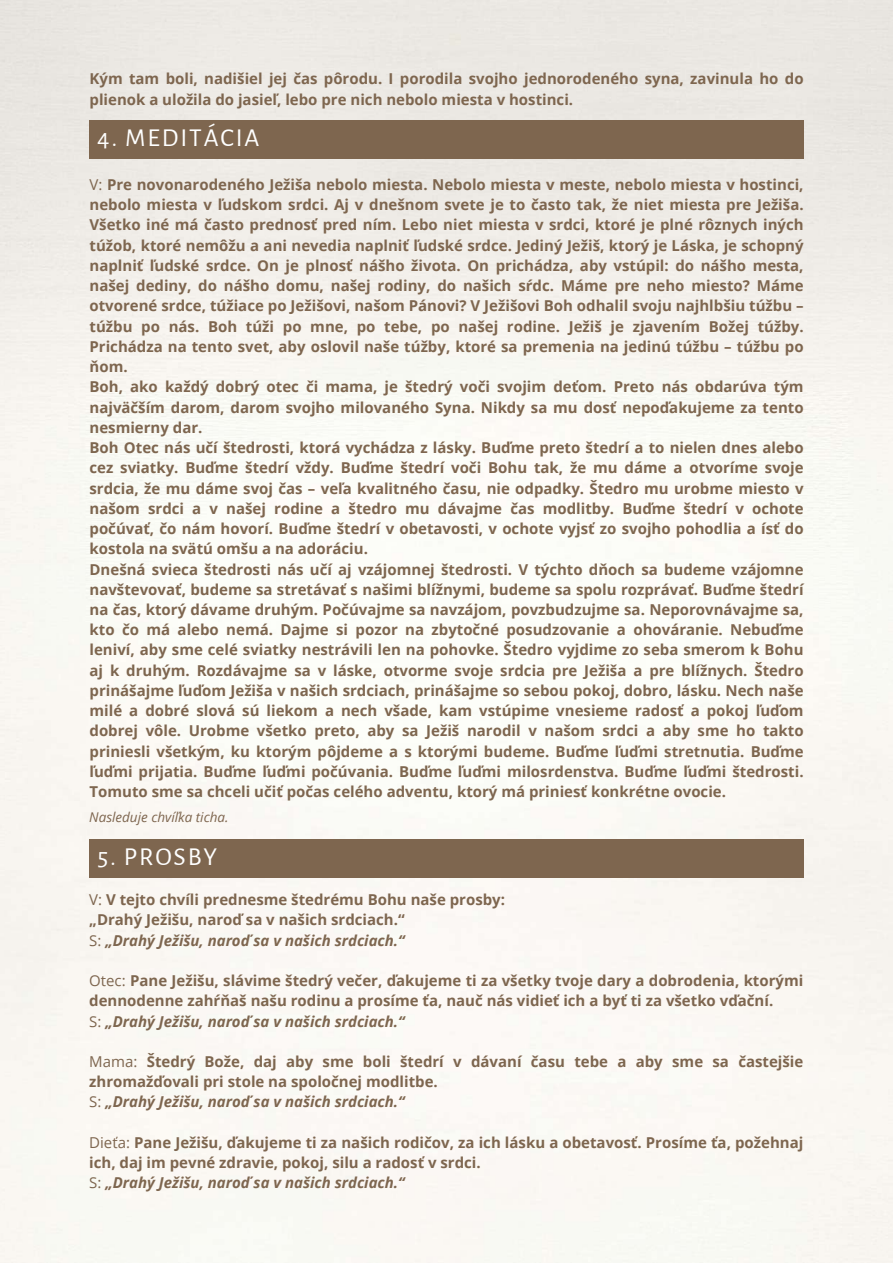
<style>
.page{position:relative;width:893px;height:1264px;background:#fff}
.page>*{position:absolute;margin:0;border:0;box-sizing:border-box;transform-origin:0 0}
.t1{font:25.95px "Alegreya Sans";letter-spacing:.07em;color:#fff}
.t2{font:700 15px/20.2px "Open Sans";color:#7e664f}
.t3{font:italic 13.5px "Open Sans";color:#7e664f}
.s1{font-weight:400}
.s2{font-style:italic}
</style>
<div class="page">
<img style="left:0;top:0;width:892px;height:1262px">
<div style="left:89px;top:120px;width:714px;height:39px;background:#7e664f"></div>
<div style="left:89px;top:839px;width:714px;height:38px;background:#7e664f"></div>
<p class="t2" style="left:89px;top:68px;width:715px">Kým tam boli, nadišiel jej čas pôrodu. I porodila svojho jednorodeného syna, zavinula ho do plienok a uložila do jasieľ, lebo pre nich nebolo miesta v hostinci.</p>
<h1 class="t1" style="left:97px;top:126px;width:164px">4. MEDITÁCIA</h1>
<p class="t2" style="left:89px;top:174px;width:715px"><span class="s1">V:</span> Pre novonarodeného Ježiša nebolo miesta. Nebolo miesta v meste, nebolo miesta v hostinci, nebolo miesta v ľudskom srdci. Aj v dnešnom svete je to často tak, že niet miesta pre Ježiša.<br>Všetko iné má často prednosť pred ním. Lebo niet miesta v srdci, ktoré je plné rôznych iných túžob, ktoré nemôžu a ani nevedia naplniť ľudské srdce. Jediný Ježiš, ktorý je Láska, je schopný naplniť ľudské srdce. On je plnosť nášho života. On prichádza, aby vstúpil: do nášho mesta, našej dediny, do nášho domu, našej rodiny, do našich sŕdc. Máme pre neho miesto? Máme otvorené srdce, túžiace po Ježišovi, našom Pánovi? V Ježišovi Boh odhalil svoju najhlbšiu túžbu – túžbu po nás. Boh túži po mne, po tebe, po našej rodine. Ježiš je zjavením Božej túžby.<br>Prichádza na tento svet, aby oslovil naše túžby, ktoré sa premenia na jedinú túžbu – túžbu po ňom.<br>Boh, ako každý dobrý otec či mama, je štedrý voči svojim deťom. Preto nás obdarúva tým najväčším darom, darom svojho milovaného Syna. Nikdy sa mu dosť nepoďakujeme za tento nesmierny dar.<br>Boh Otec nás učí štedrosti, ktorá vychádza z lásky. Buďme preto štedrí a to nielen dnes alebo cez sviatky. Buďme štedrí vždy. Buďme štedrí voči Bohu tak, že mu dáme a otvoríme svoje srdcia, že mu dáme svoj čas – veľa kvalitného času, nie odpadky. Štedro mu urobme miesto v našom srdci a v našej rodine a štedro mu dávajme čas modlitby. Buďme štedrí v ochote počúvať, čo nám hovorí. Buďme štedrí v obetavosti, v ochote vyjsť zo svojho pohodlia a ísť do kostola na svätú omšu a na adoráciu.<br>Dnešná svieca štedrosti nás učí aj vzájomnej štedrosti. V týchto dňoch sa budeme vzájomne navštevovať, budeme sa stretávať s našimi blížnymi, budeme sa spolu rozprávať. Buďme štedrí na čas, ktorý dávame druhým. Počúvajme sa navzájom, povzbudzujme sa. Neporovnávajme sa, kto čo má alebo nemá. Dajme si pozor na zbytočné posudzovanie a ohováranie. Nebuďme leniví, aby sme celé sviatky nestrávili len na pohovke. Štedro vyjdime zo seba smerom k Bohu aj k druhým. Rozdávajme sa v láske, otvorme svoje srdcia pre Ježiša a pre blížnych. Štedro prinášajme ľuďom Ježiša v našich srdciach, prinášajme so sebou pokoj, dobro, lásku. Nech naše milé a dobré slová sú liekom a nech všade, kam vstúpime vnesieme radosť a pokoj ľuďom dobrej vôle. Urobme všetko preto, aby sa Ježiš narodil v našom srdci a aby sme ho takto priniesli všetkým, ku ktorým pôjdeme a s ktorými budeme. Buďme ľuďmi stretnutia. Buďme ľuďmi prijatia. Buďme ľuďmi počúvania. Buďme ľuďmi milosrdenstva. Buďme ľuďmi štedrosti.<br>Tomuto sme sa chceli učiť počas celého adventu, ktorý má priniesť konkrétne ovocie.</p>
<p class="t3" style="left:89px;top:808px;width:141px">Nasleduje chvíľka ticha.</p>
<h1 class="t1" style="left:97px;top:844px;width:121px">5. PROSBY</h1>
<p class="t2" style="left:89px;top:889px;width:417px"><span class="s1">V:</span> V tejto chvíli prednesme štedrému Bohu naše prosby: „Drahý Ježišu, naroď sa v našich srdciach.“<br><span class="s1">S:</span> <span class="s2">„Drahý Ježišu, naroď sa v našich srdciach.“</span></p>
<p class="t2" style="left:89px;top:970px;width:715px"><span class="s1">Otec:</span> Pane Ježišu, slávime štedrý večer, ďakujeme ti za všetky tvoje dary a dobrodenia, ktorými dennodenne zahŕňaš našu rodinu a prosíme ťa, nauč nás vidieť ich a byť ti za všetko vďační.<br><span class="s1">S:</span> <span class="s2">„Drahý Ježišu, naroď sa v našich srdciach.“</span></p>
<p class="t2" style="left:89px;top:1051px;width:715px"><span class="s1">Mama:</span> Štedrý Bože, daj aby sme boli štedrí v dávaní času tebe a aby sme sa častejšie zhromažďovali pri stole na spoločnej modlitbe.<br><span class="s1">S:</span> <span class="s2">„Drahý Ježišu, naroď sa v našich srdciach.“</span></p>
<p class="t2" style="left:89px;top:1131px;width:715px"><span class="s1">Dieťa:</span> Pane Ježišu, ďakujeme ti za našich rodičov, za ich lásku a obetavosť. Prosíme ťa, požehnaj ich, daj im pevné zdravie, pokoj, silu a radosť v srdci.<br><span class="s1">S:</span> <span class="s2">„Drahý Ježišu, naroď sa v našich srdciach.“</span></p>
</div>
